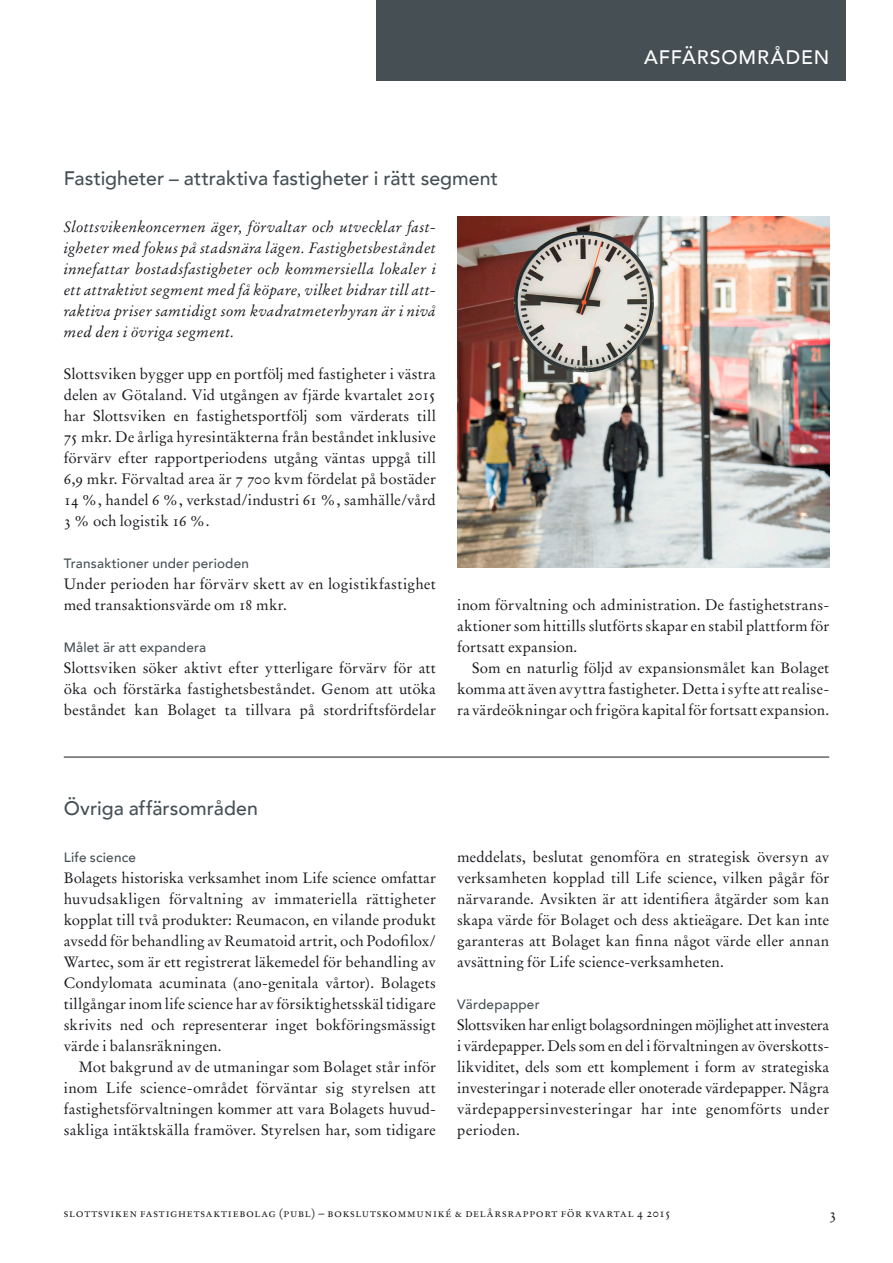
<style>
.page{position:relative;width:893px;height:1263px;background:#fff}
.page>*{position:absolute;margin:0;border:0;box-sizing:border-box;transform-origin:0 0}
.t1{font:500 19.5px "Avenir";letter-spacing:.005em;color:#465054}
.t2{font:500 19.5px "Avenir";letter-spacing:.05em;color:#fff}
.t3{font:15px/21px "Stempel Garamond";letter-spacing:.01em;color:#1a171c;text-align:justify}
.t4{font:italic 15px/21px "Stempel Garamond";letter-spacing:.02em;color:#1a171c;text-align:justify}
.t5{font:15px "Stempel Garamond Roman SC";color:#1a171c}
.t6{font:500 13.5px "Avenir";letter-spacing:.015em;color:#465054}
.t7{font:12px "Stempel Garamond Roman SC";letter-spacing:.06em;color:#1a171c}
.s1{font-family:"Stempel Garamond Roman SC"}
</style>
<div class="page">
<div style="left:377px;top:0;width:469px;height:81px;background:#465054"></div>
<hr style="left:64px;top:757px;width:765px;height:1px;background:#1a171c">
<img style="left:457px;top:217px;width:372px;height:351px">
<h1 class="t1" style="left:64px;top:166px;width:436px">Fastigheter – attraktiva fastigheter i rätt segment</h1>
<p class="t4" style="left:64px;top:216px;width:374px">Slottsvikenkoncernen äger, förvaltar och utvecklar fast&shy;igheter med fokus på stadsnära lägen. Fastighetsbeståndet innefattar bostadsfastigheter och kommersiella lokaler i ett attraktivt segment med få köpare, vilket bidrar till att&shy;raktiva priser samtidigt som kvadratmeterhyran är i nivå med den i övriga segment.</p>
<h1 class="t2" style="left:644px;top:44px;width:186px">AFFÄRSOMRÅDEN</h1>
<p class="t3" style="left:64px;top:363px;width:374px">Slottsviken bygger upp en portfölj med fastigheter i västra delen av Götaland. Vid utgången av fjärde kvartalet <span class="s1">2015 </span>har Slottsviken en fastighetsportfölj som värderats till <span class="s1">75</span> mkr. De årliga hyresintäkterna från beståndet inklusive förvärv efter rapportperiodens utgång väntas uppgå till <span class="s1">6,9</span> mkr. Förvaltad area är <span class="s1">7 700</span> kvm fördelat på bostäder <span class="s1">14</span> %, handel <span class="s1">6</span> %, verkstad/industri <span class="s1">61</span> %, samhälle/vård <span class="s1">3</span> % och logistik <span class="s1">16</span> %.</p>
<p class="t6" style="left:64px;top:554px;width:187px">Transaktioner under perioden</p>
<p class="t3" style="left:64px;top:573px;width:374px">Under perioden har förvärv skett av en logistikfastighet med transaktionsvärde om <span class="s1">18</span> mkr.</p>
<p class="t6" style="left:64px;top:638px;width:144px">Målet är att expandera</p>
<p class="t3" style="left:64px;top:657px;width:374px">Slottsviken söker aktivt efter ytterligare förvärv för att öka och förstärka fastighetsbeståndet. Genom att utöka beståndet kan Bolaget ta tillvara på stordriftsfördelar</p>
<p class="t3" style="left:457px;top:594px;width:374px">inom förvaltning och administration. De fastighetstrans&shy;aktioner som hittills slutförts skapar en stabil plattform för fortsatt expansion.</p>
<p class="t3" style="left:457px;top:657px;width:374px;text-indent:15px">Som en naturlig följd av expansionsmålet kan Bolaget komma att även avyttra fastigheter. Detta i syfte att realise&shy;ra värdeökningar och frigöra kapital för fortsatt expansion.</p>
<h1 class="t1" style="left:64px;top:796px;width:196px">Övriga affärsområden</h1>
<p class="t6" style="left:64px;top:848px;width:74px">Life science</p>
<p class="t3" style="left:64px;top:867px;width:374px">Bolagets historiska verksamhet inom Life science omfattar huvudsakligen förvaltning av immateriella rättigheter kopplat till två produkter: Reumacon, en vilande produkt avsedd för behandling av Reumatoid artrit, och Podofilox/ Wartec, som är ett registrerat läkemedel för behandling av Condylomata acuminata (ano-genitala vårtor). Bolagets tillgångar inom life science har av försiktighetsskäl tidigare skrivits ned och representerar inget bokföringsmässigt värde i balansräkningen.</p>
<p class="t3" style="left:64px;top:1056px;width:374px;text-indent:15px">Mot bakgrund av de utmaningar som Bolaget står inför inom Life science-området förväntar sig styrelsen att fastighetsförvaltningen kommer att vara Bolagets huvud&shy;sakliga intäktskälla framöver. Styrelsen har, som tidigare</p>
<p class="t3" style="left:457px;top:846px;width:374px">meddelats, beslutat genomföra en strategisk översyn av verksamheten kopplad till Life science, vilken pågår för närvarande. Avsikten är att identifiera åtgärder som kan skapa värde för Bolaget och dess aktieägare. Det kan inte garanteras att Bolaget kan finna något värde eller annan avsättning för Life science-verksamheten.</p>
<p class="t6" style="left:457px;top:995px;width:84px">Värdepapper</p>
<p class="t3" style="left:457px;top:1014px;width:374px">Slottsviken har enligt bolagsordningen möjlighet att investera i värdepapper. Dels som en del i förvaltningen av överskotts&shy;likviditet, dels som ett komplement i form av strategiska investeringar i noterade eller onoterade värdepapper. Några värdepappersinvesteringar har inte genomförts under perioden.</p>
<p class="t7" style="left:64px;top:1206px;width:608px">slottsviken fastighetsaktiebolag (publ) – bokslutskommuniké &amp; delårsrapport för kvartal 4 2015</p>
<p class="t5" style="left:829px;top:1205px;width:9px">3</p>
</div>
